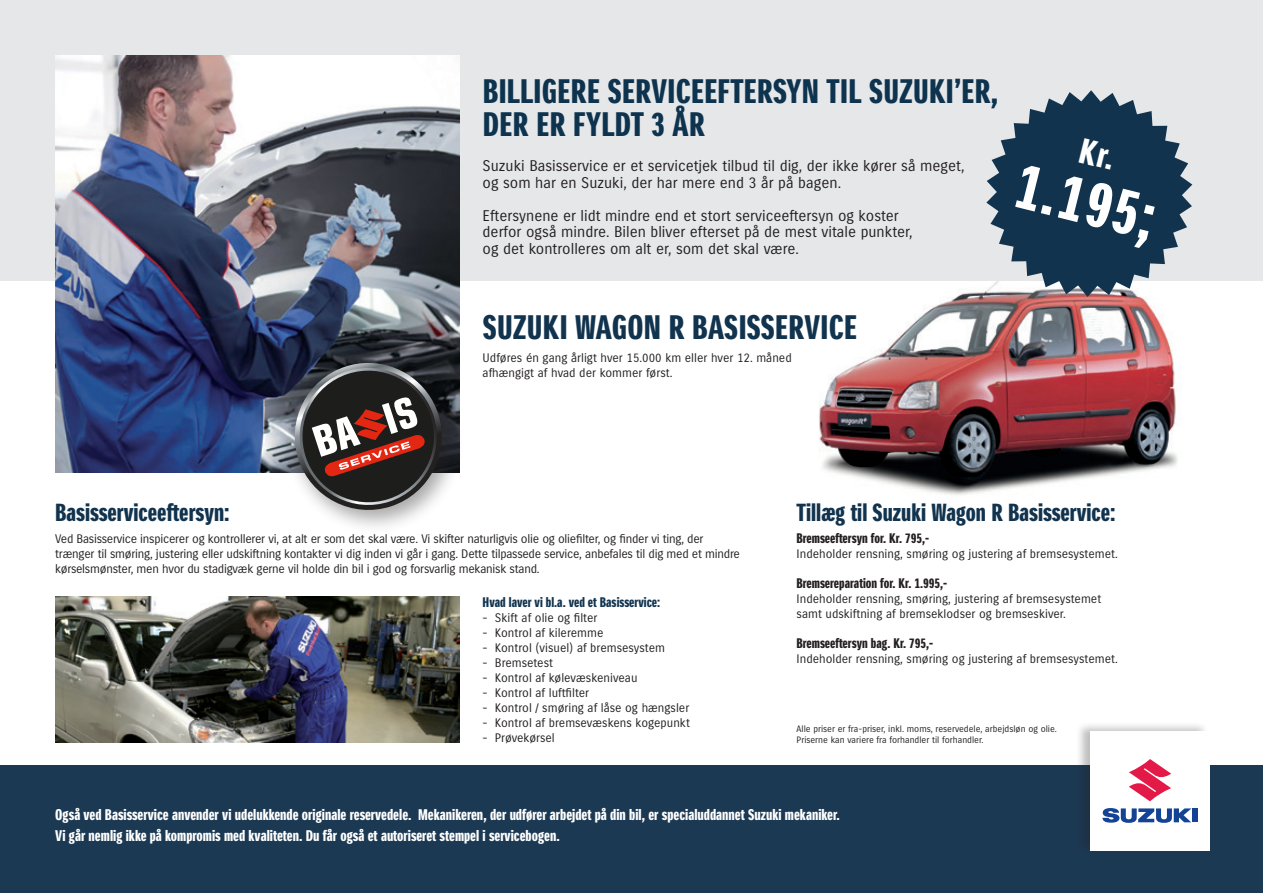
<style>
.page{position:relative;width:1263px;height:893px;background:#fff}
.page>*{position:absolute;margin:0;border:0;box-sizing:border-box;transform-origin:0 0}
.t1{font:62.25px "Suzuki Headline";color:#fff}
.t2{font:33px "Suzuki Headline";letter-spacing:.01em;color:#0d334e}
.t3{font:33px "Suzuki Headline";letter-spacing:.01em;color:#11334e}
.t4{font:24px "Suzuki Headline";color:#11334e}
.t5{font:15px/16.5px "Suzuki";color:#231f20}
.t6{font:15px "Suzuki Headline";color:#fff}
.t7{font:13.5px "Suzuki Headline";color:#231f20}
.t8{font:13.5px "Suzuki Headline";color:#11334e}
.t9{font:12px/15px "Suzuki";color:#231f20}
.t10{font:12px/15px "Suzuki";letter-spacing:-.02em;color:#231f20}
.t11{font:9px "Suzuki";color:#231f20}
</style>
<div class="page">
<img style="left:819px;top:291px;width:359px;height:204px">
<div style="left:0;top:0;width:1263px;height:281px;background:#e6e7e9"></div>
<div style="left:0;top:765px;width:1263px;height:128px;background:#1c3953"></div>
<img style="left:55px;top:55px;width:404px;height:417px">
<img style="left:55px;top:597px;width:404px;height:146px">
<div style="left:1075px;top:721px;width:134px;height:134px;background:#231f20;opacity:.29"></div>
<div style="left:1090px;top:731px;width:119px;height:119px;background:#fff"></div>
<svg style="left:1129px;top:759px;width:42px;height:42px"></svg>
<div style="left:1192px;top:808px;width:6px;height:14px;background:#144396"></div>
<svg style="left:1102px;top:808px;width:89px;height:15px"></svg>
<div style="left:284px;top:355px;width:180px;height:179px;background:#231f20;opacity:.39"></div>
<svg style="left:286px;top:363px;width:165px;height:156px;background:#685d5d"></svg>
<svg style="left:986px;top:90px;width:206px;height:207px"></svg>
<p class="t2" style="left:483px;top:72px;width:517px">BILLIGERE SERVICEEFTERSYN TIL SUZUKI’ER,</p>
<p class="t2" style="left:483px;top:105px;width:224px">DER ER FYLDT 3 ÅR</p>
<p class="t5" style="left:483px;top:158px;width:483px">Suzuki Basisservice er et servicetjek tilbud til dig, der ikke kører så meget, og som har en Suzuki, der har mere end 3 år på bagen.</p>
<p class="t5" style="left:483px;top:208px;width:432px">Eftersynene er lidt mindre end et stort serviceeftersyn og koster derfor også mindre. Bilen bliver efterset på de mest vitale punkter, og det kontrolleres om alt er, som det skal være.</p>
<p class="t1" style="left:1025px;top:150px;width:143px;rotate:14deg">1.195;</p>
<p class="t3" style="left:483px;top:309px;width:376px">SUZUKI WAGON R BASISSERVICE</p>
<p class="t9" style="left:483px;top:350px;width:311px">Udføres én gang årligt hver 15.000 km eller hver 12. måned afhængigt af hvad der kommer først.</p>
<p class="t4" style="left:55px;top:499px;width:176px">Basisserviceeftersyn:</p>
<p class="t10" style="left:55px;top:532px;width:686px">Ved Basisservice inspicerer og kontrollerer vi, at alt er som det skal være. Vi skifter naturligvis olie og oliefilter, og finder vi ting, der trænger til smøring, justering eller udskiftning kontakter vi dig inden vi går i gang. Dette tilpassede service, anbefales til dig med et mindre kørselsmønster, men hvor du stadigvæk gerne vil holde din bil i god og forsvarlig mekanisk stand.</p>
<p class="t8" style="left:483px;top:595px;width:179px">Hvad laver vi bl.a. ved et Basisservice:</p>
<p class="t9" style="left:483px;top:611px;width:116px">- Skift af olie og filter</p>
<p class="t9" style="left:483px;top:626px;width:122px">- Kontrol af kileremme</p>
<p class="t9" style="left:483px;top:641px;width:184px">- Kontrol (visuel) af bremsesystem</p>
<p class="t9" style="left:483px;top:656px;width:72px">- Bremsetest</p>
<p class="t9" style="left:483px;top:671px;width:156px">- Kontrol af kølevæskeniveau</p>
<p class="t9" style="left:483px;top:686px;width:108px">- Kontrol af luftfilter</p>
<p class="t9" style="left:483px;top:701px;width:208px">- Kontrol / smøring af låse og hængsler</p>
<p class="t9" style="left:483px;top:716px;width:209px">- Kontrol af bremsevæskens kogepunkt</p>
<p class="t9" style="left:483px;top:731px;width:74px">- Prøvekørsel</p>
<p class="t4" style="left:796px;top:499px;width:321px">Tillæg til Suzuki Wagon R Basisservice:</p>
<p class="t7" style="left:796px;top:531px;width:134px">Bremseeftersyn for. Kr. 795,-</p>
<p class="t9" style="left:796px;top:547px;width:323px">Indeholder rensning, smøring og justering af bremsesystemet.</p>
<p class="t7" style="left:796px;top:576px;width:152px">Bremsereparation for. Kr. 1.995,-</p>
<p class="t9" style="left:796px;top:592px;width:306px">Indeholder rensning, smøring, justering af bremsesystemet samt udskiftning af bremseklodser og bremseskiver.</p>
<p class="t7" style="left:796px;top:636px;width:138px">Bremseeftersyn bag. Kr. 795,-</p>
<p class="t9" style="left:796px;top:652px;width:323px">Indeholder rensning, smøring og justering af bremsesystemet.</p>
<p class="t11" style="left:796px;top:723px;width:262px">Alle priser er fra-priser, inkl. moms, reservedele, arbejdsløn og olie.</p>
<p class="t11" style="left:796px;top:734px;width:188px">Priserne kan variere fra forhandler til forhandler.</p>
<p class="t6" style="left:55px;top:806px;width:786px">Også ved Basisservice anvender vi udelukkende originale reservedele. Mekanikeren, der udfører arbejdet på din bil, er specialuddannet Suzuki mekaniker.</p>
<p class="t6" style="left:55px;top:827px;width:506px">Vi går nemlig ikke på kompromis med kvaliteten. Du får også et autoriseret stempel i servicebogen.</p>
</div>
